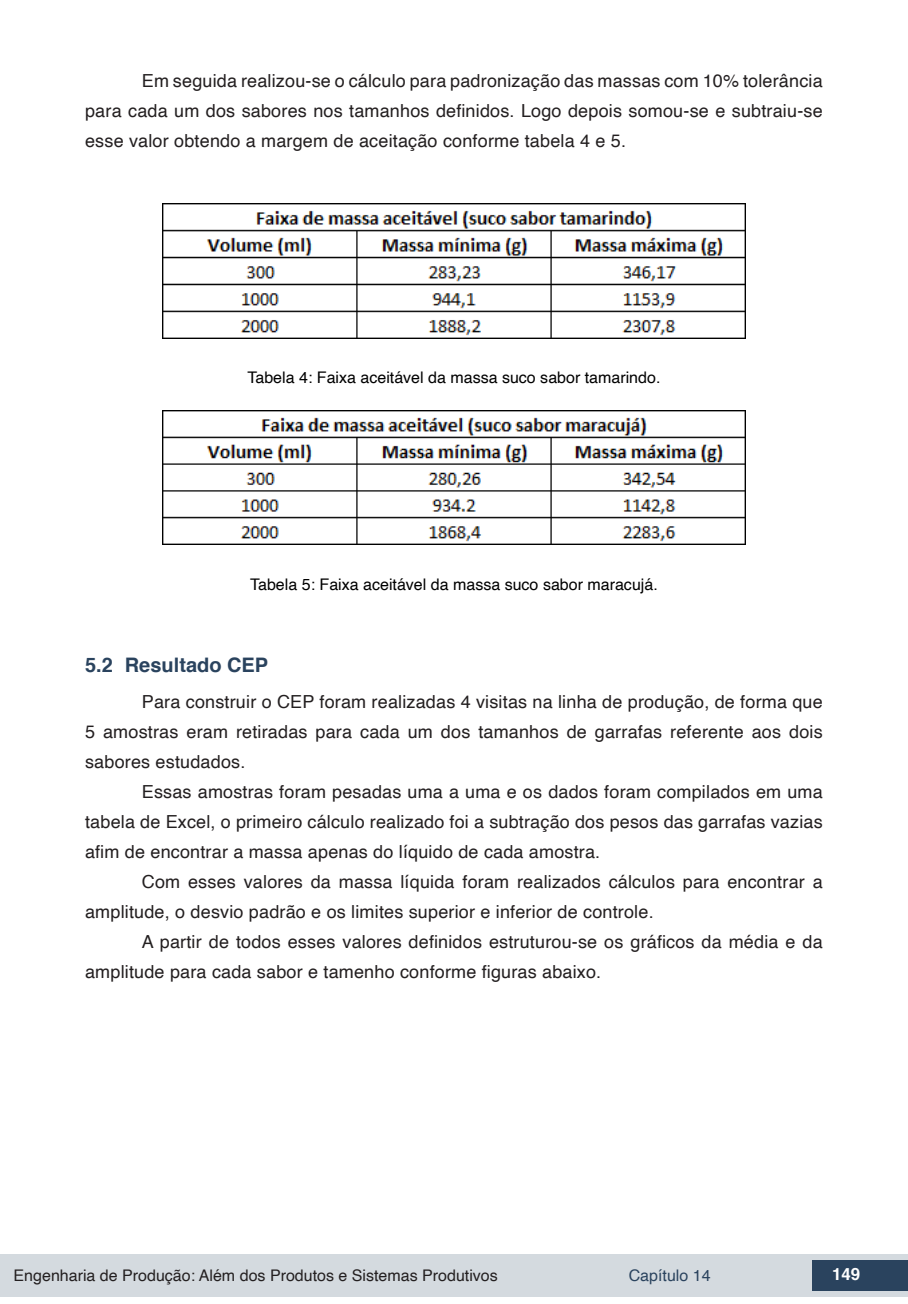
<style>
.page{position:relative;width:908px;height:1304px;background:#fff}
.page>*{position:absolute;margin:0;border:0;box-sizing:border-box;transform-origin:0 0}
.t1{font:700 20px "Helvetica";color:#2a435e}
.txt{font:18px/30px "Helvetica";letter-spacing:.01em;color:#231f20;text-align:justify}
.t2{font:700 16.8px "Helvetica";color:#fff}
.info_tab_graf_imag{font:16px "Helvetica";color:#000}
.t3{font:16px "Helvetica";color:#231f20}
.t4{font:16px "Helvetica";color:#2a435e}
</style>
<div class="page">
<div style="left:0;top:1254px;width:906px;height:43px;background:#d4dadf"></div>
<div style="left:812px;top:1261px;width:95px;height:30px;background:#2a435e"></div>
<img style="left:163px;top:204px;width:581px;height:135px">
<img style="left:163px;top:410px;width:581px;height:135px">
<p class="txt" style="left:85px;top:66px;width:738px;text-indent:57px">Em seguida realizou-se o cálculo para padronização das massas com 10% tolerância para cada um dos sabores nos tamanhos definidos. Logo depois somou-se e subtraiu-se esse valor obtendo a margem de aceitação conforme tabela 4 e 5.</p>
<p class="info_tab_graf_imag" style="left:247px;top:365px;width:414px">Tabela 4: Faixa aceitável da massa suco sabor tamarindo.</p>
<p class="info_tab_graf_imag" style="left:250px;top:572px;width:409px">Tabela 5: Faixa aceitável da massa suco sabor maracujá.</p>
<p class="t1" style="left:85px;top:649px;width:185px">5.2 Resultado CEP</p>
<p class="txt" style="left:85px;top:687px;width:738px;text-indent:57px">Para construir o CEP foram realizadas 4 visitas na linha de produção, de forma que 5 amostras eram retiradas para cada um dos tamanhos de garrafas referente aos dois sabores estudados.</p>
<p class="txt" style="left:85px;top:777px;width:738px;text-indent:57px">Essas amostras foram pesadas uma a uma e os dados foram compilados em uma tabela de Excel, o primeiro cálculo realizado foi a subtração dos pesos das garrafas vazias afim de encontrar a massa apenas do líquido de cada amostra.</p>
<p class="txt" style="left:85px;top:867px;width:738px;text-indent:57px">Com esses valores da massa líquida foram realizados cálculos para encontrar a amplitude, o desvio padrão e os limites superior e inferior de controle.</p>
<p class="txt" style="left:85px;top:927px;width:738px;text-indent:57px">A partir de todos esses valores definidos estruturou-se os gráficos da média e da amplitude para cada sabor e tamenho conforme figuras abaixo.</p>
<p class="t3" style="left:14px;top:1263px;width:485px">Engenharia de Produção: Além dos Produtos e Sistemas Produtivos</p>
<p class="t4" style="left:628px;top:1263px;width:83px">Capítulo 14</p>
<p class="t2" style="left:831px;top:1261px;width:30px">149</p>
</div>
